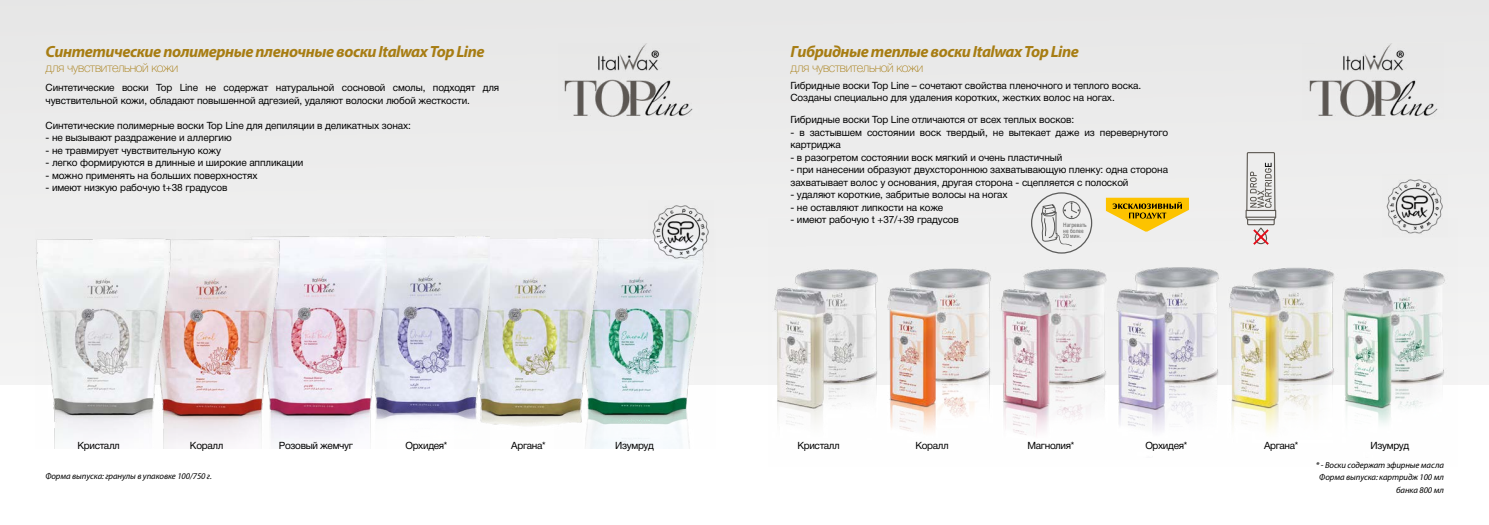
<style>
.page{position:relative;width:1489px;height:525px;background:#fff}
.page>*{position:absolute;margin:0;border:0;box-sizing:border-box;transform-origin:0 0}
.t1{font:italic 700 16.25px "Myriad Pro";letter-spacing:-.03em;color:#a77d13}
.t2{font:100 12.5px "Helvetica Neue Cyr";letter-spacing:-.03em;color:#a77d13}
.t3{font:10px/12.5px "Helvetica Neue Cyr";letter-spacing:-.01em;color:#000}
.t4{font:10px "Helvetica Neue Cyr";letter-spacing:-.03em;color:#000}
.t5{font:italic 8.75px/12.5px "Myriad Pro";letter-spacing:-.01em;color:#000;text-align:right}
.t6{font:5.88px/5.8px "Helios Cond";color:#5c5c5b}
</style>
<div class="page">
<div style="left:0;top:0;width:1488px;height:384px;background:#ebebeb"></div>
<img style="left:768px;top:218px;width:688px;height:217px">
<svg style="left:1105px;top:198px;width:83px;height:33px"></svg>
<img style="left:564px;top:43px;width:129px;height:74px">
<img style="left:1309px;top:43px;width:129px;height:74px">
<img style="left:1382px;top:179px;width:65px;height:57px">
<img style="left:603px;top:239px;width:112px;height:209px">
<img style="left:648px;top:205px;width:65px;height:56px">
<div style="left:1030px;top:192px;width:62px;height:61px;border:1px solid #5c5c5b;border-radius:50%"></div>
<svg style="left:1040px;top:201px;width:40px;height:45px"></svg>
<svg style="left:1244px;top:152px;width:32px;height:95px"></svg>
<img style="left:489px;top:236px;width:114px;height:212px">
<img style="left:386px;top:236px;width:103px;height:188px">
<img style="left:280px;top:236px;width:106px;height:207px">
<img style="left:176px;top:236px;width:104px;height:209px">
<img style="left:35px;top:238px;width:141px;height:210px">
<h1 class="t1" style="left:46px;top:41px;width:440px">Синтетические полимерные пленочные воски Italwax Top Line</h1>
<p class="t2" style="left:46px;top:61px;width:134px">для чувствительной кожи</p>
<h1 class="t1" style="left:790px;top:41px;width:290px">Гибридные теплые воски Italwax Top Line</h1>
<p class="t2" style="left:790px;top:61px;width:134px">для чувствительной кожи</p>
<p class="t3" style="left:46px;top:82px;width:455px">Синтетические воски Top Line не содержат натуральной сосновой смолы, подходят для чувствительной кожи, обладают повышенной адгезией, удаляют волоски любой жесткости.</p>
<p class="t3" style="left:46px;top:119px;width:367px">Синтетические полимерные воски Top Line для депиляции в деликатных зонах:</p>
<p class="t3" style="left:46px;top:132px;width:188px">- не вызывают раздражение и аллергию</p>
<p class="t3" style="left:46px;top:144px;width:177px">- не травмирует чувствительную кожу</p>
<p class="t3" style="left:46px;top:157px;width:259px">- легко формируются в длинные и широкие аппликации</p>
<p class="t3" style="left:46px;top:169px;width:213px">- можно применять на больших поверхностях</p>
<p class="t3" style="left:46px;top:182px;width:183px">- имеют низкую рабочую t+38 градусов</p>
<p class="t3" style="left:790px;top:79px;width:352px">Гибридные воски Top Line – сочетают свойства пленочного и теплого воска.<br>Созданы специально для удаления коротких, жестких волос на ногах.</p>
<p class="t3" style="left:790px;top:114px;width:285px">Гибридные воски Top Line отличаются от всех теплых восков:</p>
<p class="t3" style="left:790px;top:126px;width:379px">- в застывшем состоянии воск твердый, не вытекает даже из перевернутого картриджа</p>
<p class="t3" style="left:790px;top:151px;width:273px">- в разогретом состоянии воск мягкий и очень пластичный</p>
<p class="t3" style="left:790px;top:164px;width:379px">- при нанесении образуют двухстороннюю захватывающую пленку: одна сторона захватывает волос у основания, другая сторона - сцепляется с полоской</p>
<p class="t3" style="left:790px;top:189px;width:219px">- удаляют короткие, забритые волосы на ногах</p>
<p class="t3" style="left:790px;top:201px;width:154px">- не оставляют липкости на коже</p>
<p class="t3" style="left:790px;top:214px;width:170px">- имеют рабочую t +37/+39 градусов</p>
<p class="t6" style="left:1063px;top:221px;width:25px">Нагревать не более<br>20 мин.</p>
<p class="t4" style="left:77px;top:439px;width:44px">Кристалл</p>
<p class="t3" style="left:190px;top:439px;width:35px">Коралл</p>
<p class="t4" style="left:279px;top:439px;width:76px">Розовый жемчуг</p>
<p class="t4" style="left:405px;top:439px;width:43px">Орхидея*</p>
<p class="t3" style="left:511px;top:439px;width:36px">Аргана*</p>
<p class="t4" style="left:615px;top:439px;width:40px">Изумруд</p>
<p class="t4" style="left:797px;top:439px;width:44px">Кристалл</p>
<p class="t3" style="left:915px;top:439px;width:35px">Коралл</p>
<p class="t4" style="left:1027px;top:439px;width:48px">Магнолия*</p>
<p class="t4" style="left:1145px;top:439px;width:43px">Орхидея*</p>
<p class="t3" style="left:1263px;top:439px;width:36px">Аргана*</p>
<p class="t4" style="left:1370px;top:439px;width:40px">Изумруд</p>
<p class="t5" style="left:45px;top:469px;width:168px">Форма выпуска: гранулы в упаковке 100/750 г.</p>
<p class="t5" style="left:1315px;top:458px;width:129px">* - Воски содержат эфирные масла<br>Форма выпуска: картридж 100 мл банка 800 мл</p>
</div>
